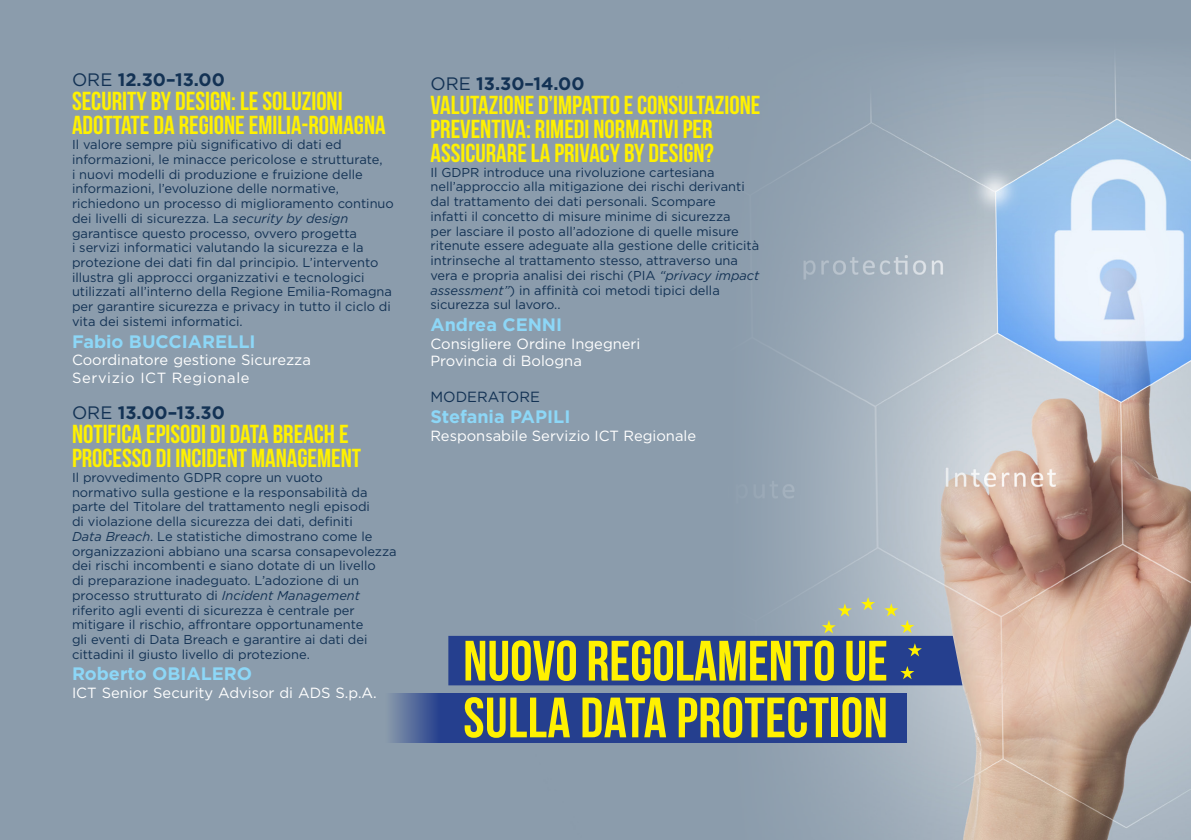
<style>
.page{position:relative;width:1191px;height:840px;background:#fff}
.page>*{position:absolute;margin:0;border:0;box-sizing:border-box;transform-origin:0 0}
.t1{font:56.8px "Bebas Neue";color:#fff101}
.t2{font:26px/24px "Bebas Neue";color:#fff101}
.Heading_3{font:700 18px "Gotham";color:#8dd7f7}
.Heading_3-2{font:700 18px "Gotham";color:#133254}
.Heading_3-3{font:14.8px/17.8px "Gotham";color:#fff}
.Heading_3-4{font:14.8px "Gotham";color:#133254}
.t3{font:12.8px/14.8px "Gotham";color:#133254}
.s1{font-weight:400}
.s2{font-style:italic}
</style>
<div class="page">
<div style="left:0;top:0;width:1191px;height:839px;background:#8b9cac"></div>
<img style="left:474px;top:58px;width:717px;height:781px">
<div style="left:386px;top:692px;width:521px;height:49px;background:#253f8e"></div>
<svg style="left:448px;top:596px;width:514px;height:99px"></svg>
<p class="Heading_3-2" style="left:72px;top:68px;width:154px"><span class="s1">ORE</span> 12.30–13.00</p>
<p class="t2" style="left:72px;top:89px;width:315px">SECURITY BY DESIGN: LE SOLUZIONI<br>ADOTTATE DA REGIONE EMILIA-ROMAGNA</p>
<p class="t3" style="left:72px;top:137px;width:323px">Il valore sempre più significativo di dati ed informazioni, le minacce pericolose e strutturate,<br>i nuovi modelli di produzione e fruizione delle informazioni, l’evoluzione delle normative, richiedono un processo di miglioramento continuo dei livelli di sicurezza. La <span class="s2">security by design </span>garantisce questo processo, ovvero progetta<br>i servizi informatici valutando la sicurezza e la protezione dei dati fin dal principio. L’intervento illustra gli approcci organizzativi e tecnologici utilizzati all’interno della Regione Emilia-Romagna per garantire sicurezza e privacy in tutto il ciclo di vita dei sistemi informatici.</p>
<p class="Heading_3" style="left:72px;top:329px;width:185px">Fabio BUCCIARELLI</p>
<p class="Heading_3-3" style="left:72px;top:351px;width:240px">Coordinatore gestione Sicurezza<br>Servizio ICT Regionale</p>
<p class="Heading_3-2" style="left:72px;top:401px;width:154px"><span class="s1">ORE</span> 13.00–13.30</p>
<p class="t2" style="left:72px;top:421px;width:291px">NOTIFICA EPISODI DI DATA BREACH E<br>PROCESSO DI INCIDENT MANAGEMENT</p>
<p class="t3" style="left:72px;top:469px;width:326px">Il provvedimento GDPR copre un vuoto<br>normativo sulla gestione e la responsabilità da parte del Titolare del trattamento negli episodi<br>di violazione della sicurezza dei dati, definiti<br><span class="s2">Data Breach</span>. Le statistiche dimostrano come le organizzazioni abbiano una scarsa consapevolezza dei rischi incombenti e siano dotate di un livello<br>di preparazione inadeguato. L’adozione di un processo strutturato di <span class="s2">Incident Management </span>riferito agli eventi di sicurezza è centrale per mitigare il rischio, affrontare opportunamente<br>gli eventi di Data Breach e garantire ai dati dei cittadini il giusto livello di protezione.</p>
<p class="Heading_3" style="left:72px;top:661px;width:182px">Roberto OBIALERO</p>
<p class="Heading_3-3" style="left:72px;top:683px;width:306px">ICT Senior Security Advisor di ADS S.p.A.</p>
<p class="Heading_3-2" style="left:430px;top:72px;width:156px"><span class="s1">ORE</span> 13.30–14.00</p>
<p class="t2" style="left:430px;top:93px;width:331px">VALUTAZIONE D’IMPATTO E CONSULTAZIONE<br>PREVENTIVA: RIMEDI NORMATIVI PER<br>ASSICURARE LA PRIVACY BY DESIGN?</p>
<p class="t3" style="left:430px;top:164px;width:330px">Il GDPR introduce una rivoluzione cartesiana nell’approccio alla mitigazione dei rischi derivanti dal trattamento dei dati personali. Scompare<br>infatti il concetto di misure minime di sicurezza<br>per lasciare il posto all’adozione di quelle misure ritenute essere adeguate alla gestione delle criticità intrinseche al trattamento stesso, attraverso una vera e propria analisi dei rischi (PIA <span class="s2">“privacy impact assessment”</span>) in affinità coi metodi tipici della sicurezza sul lavoro..</p>
<p class="Heading_3" style="left:430px;top:312px;width:133px">Andrea CENNI</p>
<p class="Heading_3-3" style="left:430px;top:334px;width:211px">Consigliere Ordine Ingegneri<br>Provincia di Bologna</p>
<p class="Heading_3-4" style="left:430px;top:386px;width:111px">MODERATORE</p>
<p class="Heading_3" style="left:430px;top:404px;width:141px">Stefania PAPILI</p>
<p class="Heading_3-3" style="left:430px;top:426px;width:267px">Responsabile Servizio ICT Regionale</p>
<p class="t1" style="left:463px;top:629px;width:426px">NUOVO REGOLAMENTO UE</p>
<p class="t1" style="left:463px;top:686px;width:426px">SULLA DATA PROTECTION</p>
</div>
